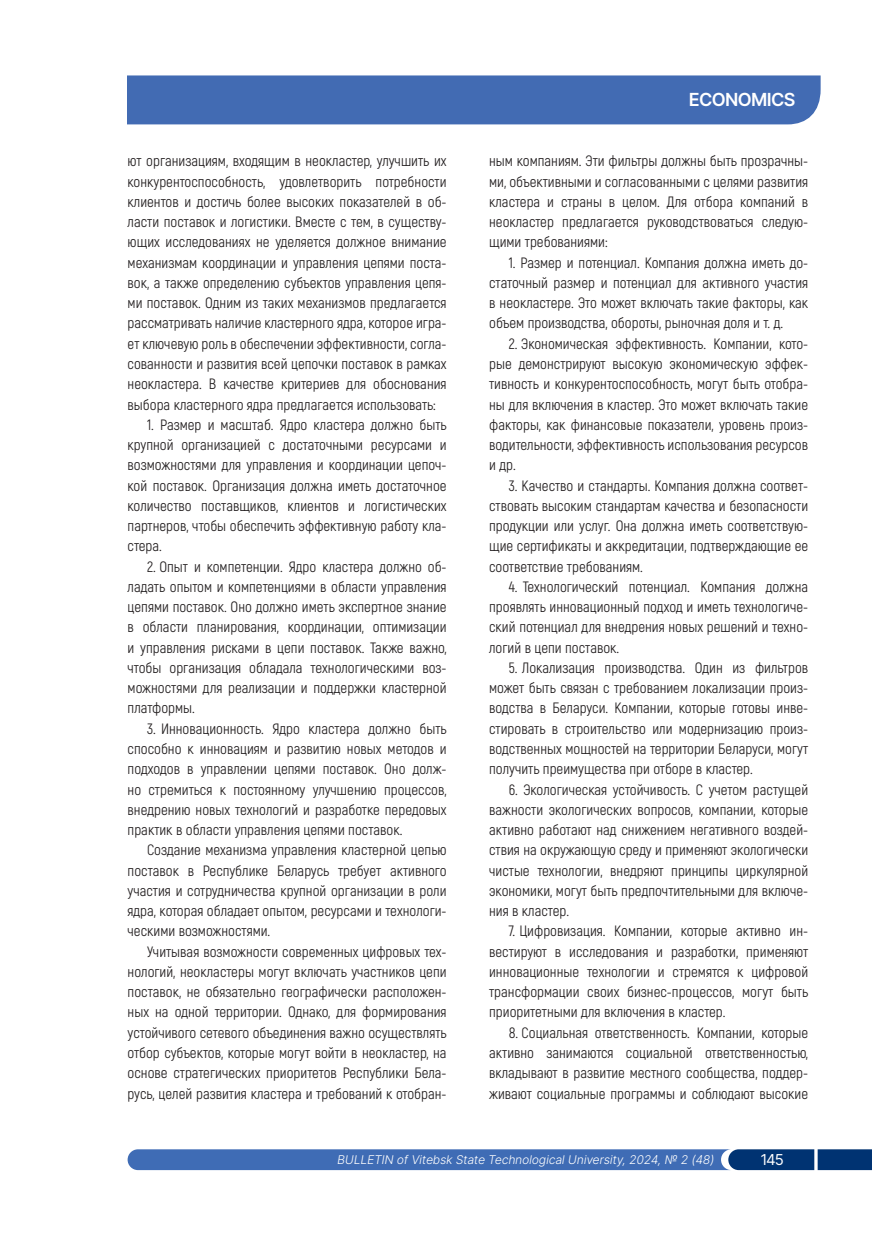
<style>
.page{position:relative;width:872px;height:1234px;background:#fff}
.page>*{position:absolute;margin:0;border:0;box-sizing:border-box;transform-origin:0 0}
.t1{font:600 18px "Inter Tight";color:#fff}
.Основной_текст{font:15px/20.2px "Akrobat";color:#231f20;text-align:justify}
.t2{font:15px "Inter Tight";color:#fff}
.t3{font:italic 300 12px "Inter Tight";letter-spacing:.025em;color:#fff}
</style>
<div class="page">
<svg style="left:128px;top:1149px;width:744px;height:20px;background:#3966ab"></svg>
<div style="left:127px;top:75px;width:693px;height:49px;background:#426bb3"></div>
<p class="Основной_текст" style="left:128px;top:151px;width:320px">ют организациям, входящим в неокластер, улучшить их конкурентоспособность, удовлетворить потребности клиентов и достичь более высоких показателей в об&shy;ласти поставок и логистики. Вместе с тем, в существу&shy;ющих исследованиях не уделяется должное внимание механизмам координации и управления цепями поста&shy;вок, а также определению субъектов управления цепя&shy;ми поставок. Одним из таких механизмов предлагается рассматривать наличие кластерного ядра, которое игра&shy;ет ключевую роль в обеспечении эффективности, согла&shy;сованности и развития всей цепочки поставок в рамках неокластера. В качестве критериев для обоснования выбора кластерного ядра предлагается использовать:</p>
<p class="Основной_текст" style="left:128px;top:414px;width:320px;text-indent:20px">1. Размер и масштаб. Ядро кластера должно быть крупной организацией с достаточными ресурсами и возможностями для управления и координации цепоч&shy;кой поставок. Организация должна иметь достаточное количество поставщиков, клиентов и логистических партнеров, чтобы обеспечить эффективную работу кла&shy;стера.</p>
<p class="Основной_текст" style="left:128px;top:556px;width:320px;text-indent:20px">2. Опыт и компетенции. Ядро кластера должно об&shy;ладать опытом и компетенциями в области управления цепями поставок. Оно должно иметь экспертное знание в области планирования, координации, оптимизации и управления рисками в цепи поставок. Также важно, чтобы организация обладала технологическими воз&shy;можностями для реализации и поддержки кластерной платформы.</p>
<p class="Основной_текст" style="left:128px;top:718px;width:320px;text-indent:20px">3. Инновационность. Ядро кластера должно быть способно к инновациям и развитию новых методов и подходов в управлении цепями поставок. Оно долж&shy;но стремиться к постоянному улучшению процессов, внедрению новых технологий и разработке передовых практик в области управления цепями поставок.</p>
<p class="Основной_текст" style="left:128px;top:839px;width:320px;text-indent:20px">Создание механизма управления кластерной цепью поставок в Республике Беларусь требует активного участия и сотрудничества крупной организации в роли ядра, которая обладает опытом, ресурсами и технологи&shy;ческими возможностями.</p>
<p class="Основной_текст" style="left:128px;top:941px;width:320px;text-indent:20px">Учитывая возможности современных цифровых тех&shy;нологий, неокластеры могут включать участников цепи поставок, не обязательно географически расположен&shy;ных на одной территории. Однако, для формирования устойчивого сетевого объединения важно осуществлять отбор субъектов, которые могут войти в неокластер, на основе стратегических приоритетов Республики Бела&shy;русь, целей развития кластера и требований к отобран-</p>
<p class="t1" style="left:689px;top:86px;width:107px">ECONOMICS</p>
<p class="Основной_текст" style="left:489px;top:151px;width:320px">ным компаниям. Эти фильтры должны быть прозрачны&shy;ми, объективными и согласованными с целями развития кластера и страны в целом. Для отбора компаний в неокластер предлагается руководствоваться следую&shy;щими требованиями:</p>
<p class="Основной_текст" style="left:489px;top:252px;width:320px;text-indent:20px">1. Размер и потенциал. Компания должна иметь до&shy;статочный размер и потенциал для активного участия в неокластере. Это может включать такие факторы, как объем производства, обороты, рыночная доля и т. д.</p>
<p class="Основной_текст" style="left:489px;top:333px;width:320px;text-indent:20px">2. Экономическая эффективность. Компании, кото&shy;рые демонстрируют высокую экономическую эффек&shy;тивность и конкурентоспособность, могут быть отобра&shy;ны для включения в кластер. Это может включать такие факторы, как финансовые показатели, уровень произ&shy;водительности, эффективность использования ресурсов и др.</p>
<p class="Основной_текст" style="left:489px;top:475px;width:320px;text-indent:20px">3. Качество и стандарты. Компания должна соответ&shy;ствовать высоким стандартам качества и безопасности продукции или услуг. Она должна иметь соответствую&shy;щие сертификаты и аккредитации, подтверждающие ее соответствие требованиям.</p>
<p class="Основной_текст" style="left:489px;top:576px;width:320px;text-indent:20px">4. Технологический потенциал. Компания должна проявлять инновационный подход и иметь технологиче&shy;ский потенциал для внедрения новых решений и техно&shy;логий в цепи поставок.</p>
<p class="Основной_текст" style="left:489px;top:657px;width:320px;text-indent:20px">5. Локализация производства. Один из фильтров может быть связан с требованием локализации произ&shy;водства в Беларуси. Компании, которые готовы инве&shy;стировать в строительство или модернизацию произ&shy;водственных мощностей на территории Беларуси, могут получить преимущества при отборе в кластер.</p>
<p class="Основной_текст" style="left:489px;top:779px;width:320px;text-indent:20px">6. Экологическая устойчивость. С учетом растущей важности экологических вопросов, компании, которые активно работают над снижением негативного воздей&shy;ствия на окружающую среду и применяют экологически чистые технологии, внедряют принципы циркулярной экономики, могут быть предпочтительными для включе&shy;ния в кластер.</p>
<p class="Основной_текст" style="left:489px;top:920px;width:320px;text-indent:20px">7. Цифровизация. Компании, которые активно ин&shy;вестируют в исследования и разработки, применяют инновационные технологии и стремятся к цифровой трансформации своих бизнес-процессов, могут быть приоритетными для включения в кластер.</p>
<p class="Основной_текст" style="left:489px;top:1022px;width:320px;text-indent:20px">8. Социальная ответственность. Компании, которые активно занимаются социальной ответственностью, вкладывают в развитие местного сообщества, поддер&shy;живают социальные программы и соблюдают высокие</p>
<p class="t3" style="left:337px;top:1150px;width:378px">BULLETIN of Vitebsk State Technological University, 2024, № 2 (48)</p>
<p class="t2" style="left:761px;top:1148px;width:24px">145</p>
</div>
